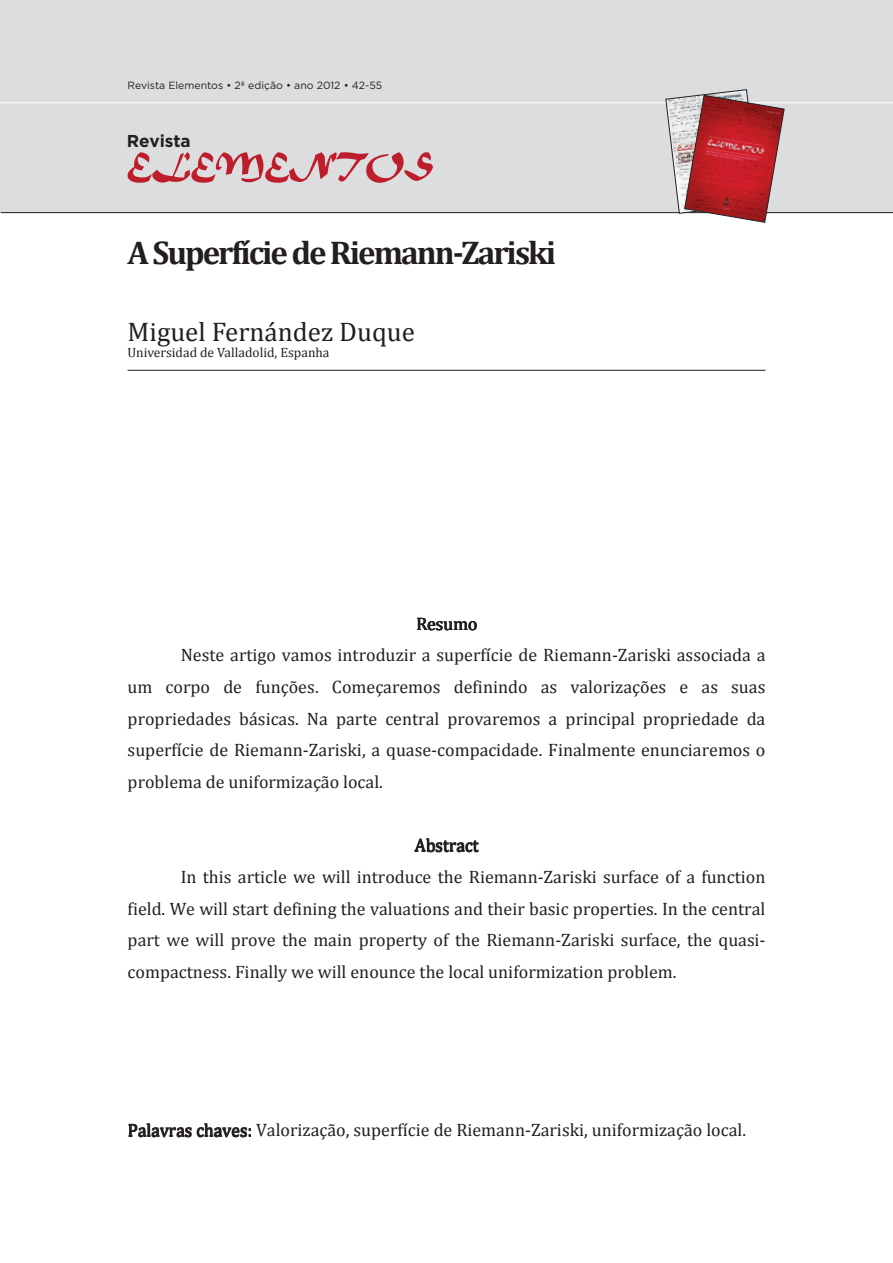
<style>
.page{position:relative;width:893px;height:1263px;background:#fff}
.page>*{position:absolute;margin:0;border:0;box-sizing:border-box;transform-origin:0 0}
.t1{font:700 33px "Cambria";letter-spacing:-.06em;color:#231f20}
.t2{font:27px "Cambria Math";color:#231f20}
.t3{font:18px "Cambria Math";color:#231f20}
.t4{font:700 17.25px "Gotham";letter-spacing:-.005em;color:#231f20}
.t5{font:13.5px "Cambria";color:#231f20}
.t6{font:10.5px "Gotham";color:#231f20}
</style>
<div class="page">
<div style="left:1px;top:0;width:892px;height:213px;background:#dcdddf"></div>
<hr style="left:1px;top:212px;width:892px;height:1px;background:#231f20">
<hr style="left:1px;top:102px;width:892px;height:1px;background:#fff">
<svg style="left:128px;top:152px;width:305px;height:31px"></svg>
<svg style="left:665px;top:89px;width:120px;height:134px"></svg>
<hr style="left:128px;top:370px;width:637px;height:1px;background:#231f20">
<p class="t6" style="left:128px;top:79px;width:256px">Revista Elementos • 2ª edição • ano 2012 • 42-55</p>
<p class="t4" style="left:127px;top:130px;width:65px">Revista</p>
<h1 class="t1" style="left:128px;top:232px;width:430px">A Superfície de Riemann-Zariski</h1>
<h2 class="t2" style="left:128px;top:316px;width:289px">Miguel Fernández Duque</h2>
<p class="t5" style="left:128px;top:345px;width:203px">Universidad de Valladolid, Espanha</p>
<p class="t3" style="left:416px;top:613px;width:63px">Resumo</p>
<p class="t3" style="left:181px;top:645px;width:586px">Neste artigo vamos introduzir a superfície de Riemann-Zariski associada a</p>
<p class="t3" style="left:128px;top:676px;width:639px">um corpo de funções. Começaremos definindo as valorizações e as suas</p>
<p class="t3" style="left:128px;top:708px;width:639px">propriedades básicas. Na parte central provaremos a principal propriedade da</p>
<p class="t3" style="left:128px;top:740px;width:639px">superfície de Riemann-Zariski, a quase-compacidade. Finalmente enunciaremos o</p>
<p class="t3" style="left:128px;top:771px;width:257px">problema de uniformização local.</p>
<p class="t3" style="left:415px;top:834px;width:65px">Abstract</p>
<p class="t3" style="left:181px;top:866px;width:586px">In this article we will introduce the Riemann-Zariski surface of a function</p>
<p class="t3" style="left:128px;top:898px;width:639px">field. We will start defining the valuations and their basic properties. In the central</p>
<p class="t3" style="left:128px;top:930px;width:639px">part we will prove the main property of the Riemann-Zariski surface, the quasi-</p>
<p class="t3" style="left:128px;top:961px;width:550px">compactness. Finally we will enounce the local uniformization problem.</p>
<p class="t3" style="left:128px;top:1119px;width:620px">Palavras chaves: Valorização, superfície de Riemann-Zariski, uniformização local.</p>
</div>
